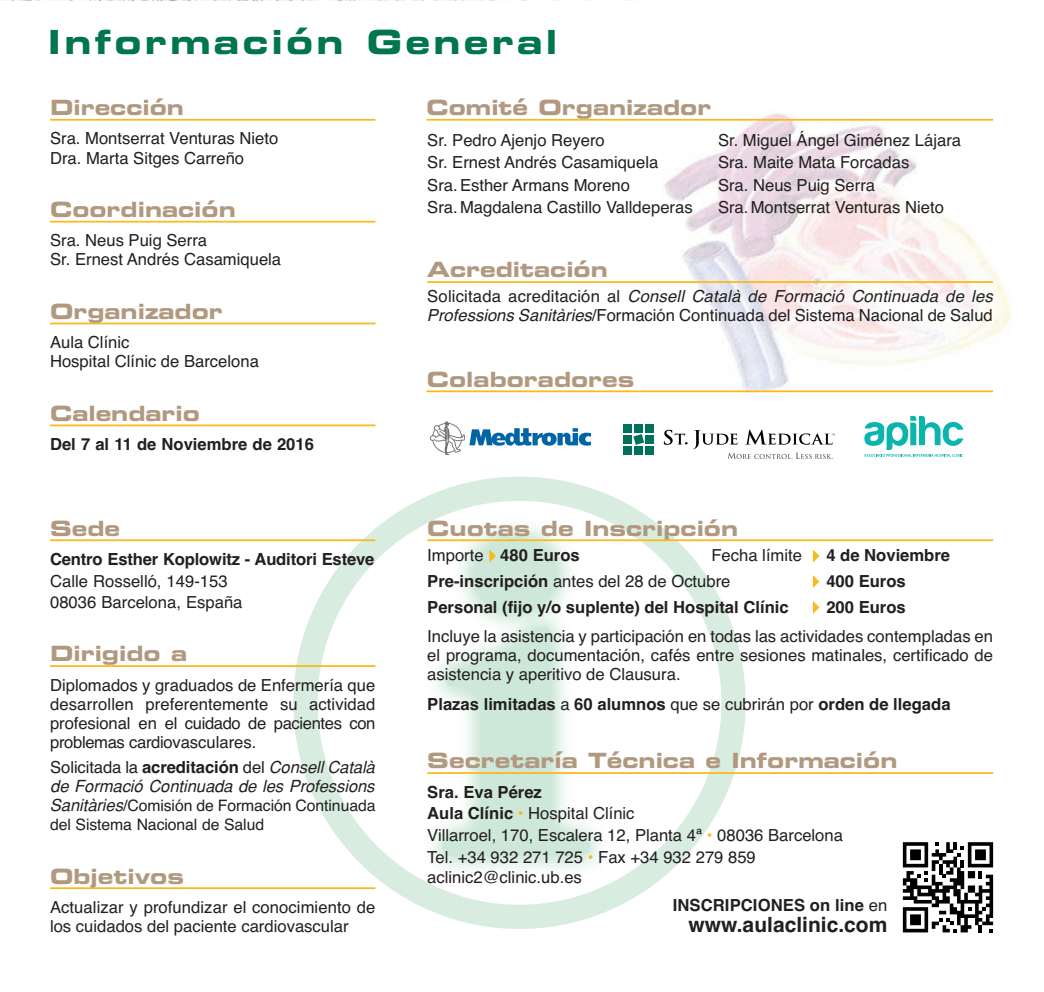
<style>
.page{position:relative;width:1044px;height:992px;background:#fff}
.page>*{position:absolute;margin:0;border:0;box-sizing:border-box;transform-origin:0 0}
.t1{font:33.25px "Eurostile Bold Extended Two";letter-spacing:.1em;color:#00754f}
.t2{font:21px "Eurostile Bold Extended Two";color:#b19980}
.t3{font:700 21px "Helvetica";color:#231f20}
.t4{font:16.62px/19.2px "Helvetica";color:#231f20}
.t5{font:700 16.62px/25.7px "Helvetica";color:#231f20;text-align:right}
.t6{font:italic 16.62px/19.2px "Helvetica";letter-spacing:-.005em;color:#231f20}
.t7{font:15.75px/19.2px "Helvetica";letter-spacing:-.005em;color:#231f20}
.s1{font-style:normal}
.s2{font-weight:700;font-style:normal}
.s3{font-style:italic;font-size:16.62px}
.s4{font-style:italic}
.s5{font-weight:400}
.s6{color:#fcb814}
.s7{font-weight:700}
.s8{font-weight:700;color:#fcb814}
</style>
<div class="page">
<img style="left:661px;top:113px;width:350px;height:280px">
<img style="left:4px;top:0;width:586px;height:1px">
<hr style="left:50px;top:119px;width:325px;height:2px;background:#fcb814">
<hr style="left:50px;top:221px;width:325px;height:1px;background:#fcb814">
<hr style="left:50px;top:322px;width:325px;height:2px;background:#fcb814">
<hr style="left:50px;top:424px;width:325px;height:2px;background:#fcb814">
<svg style="left:293px;top:476px;width:452px;height:452px"></svg>
<img style="left:422px;top:516px;width:191px;height:361px">
<hr style="left:50px;top:539px;width:325px;height:2px;background:#fcb814">
<hr style="left:50px;top:665px;width:325px;height:1px;background:#fcb814">
<hr style="left:50px;top:887px;width:325px;height:1px;background:#fcb814">
<hr style="left:427px;top:772px;width:566px;height:1px;background:#fcb814">
<svg style="left:430px;top:421px;width:161px;height:34px"></svg>
<svg style="left:902px;top:842px;width:91px;height:90px"></svg>
<hr style="left:427px;top:281px;width:566px;height:2px;background:#fcb814">
<svg style="left:663px;top:430px;width:24px;height:14px"></svg>
<svg style="left:693px;top:429px;width:141px;height:30px"></svg>
<div style="left:623px;top:424px;width:9px;height:9px;background:#00715b"></div>
<div style="left:645px;top:424px;width:9px;height:9px;background:#00715b"></div>
<div style="left:634px;top:424px;width:9px;height:9px;background:#00715b"></div>
<div style="left:623px;top:435px;width:9px;height:9px;background:#00715b"></div>
<div style="left:645px;top:435px;width:9px;height:9px;background:#00715b"></div>
<svg style="left:633px;top:434px;width:11px;height:11px"></svg>
<div style="left:623px;top:446px;width:9px;height:9px;background:#00715b"></div>
<div style="left:645px;top:446px;width:9px;height:9px;background:#00715b"></div>
<div style="left:634px;top:446px;width:9px;height:9px;background:#00715b"></div>
<hr style="left:427px;top:539px;width:566px;height:2px;background:#fcb814">
<svg style="left:489px;top:549px;width:7px;height:13px"></svg>
<svg style="left:813px;top:549px;width:6px;height:13px"></svg>
<svg style="left:813px;top:575px;width:6px;height:12px"></svg>
<svg style="left:813px;top:601px;width:6px;height:12px"></svg>
<hr style="left:426px;top:119px;width:567px;height:2px;background:#fcb814">
<hr style="left:426px;top:390px;width:567px;height:2px;background:#fcb814">
<svg style="left:864px;top:416px;width:99px;height:40px"></svg>
<h1 class="t1" style="left:48px;top:30px;width:511px">Información General</h1>
<p class="t2" style="left:50px;top:100px;width:135px">Dirección</p>
<p class="t4" style="left:50px;top:129px;width:230px">Sra. Montserrat Venturas Nieto<br>Dra. Marta Sitges Carreño</p>
<p class="t2" style="left:50px;top:202px;width:187px">Coordinación</p>
<p class="t4" style="left:50px;top:231px;width:233px">Sra. Neus Puig Serra<br>Sr. Ernest Andrés Casamiquela</p>
<p class="t2" style="left:50px;top:303px;width:174px">Organizador</p>
<p class="t4" style="left:50px;top:332px;width:210px">Aula Clínic<br>Hospital Clínic de Barcelona</p>
<p class="t2" style="left:50px;top:405px;width:151px">Calendario</p>
<p class="t5" style="left:50px;top:431px;width:265px">Del 7 al 11 de Noviembre de 2016</p>
<p class="t2" style="left:50px;top:520px;width:72px">Sede</p>
<p class="t5" style="left:50px;top:546px;width:326px">Centro Esther Koplowitz - Auditori Esteve</p>
<p class="t4" style="left:50px;top:570px;width:194px;line-height:21.7px">Calle Rosselló, 149-153<br>08036 Barcelona, España</p>
<p class="t2" style="left:50px;top:646px;width:138px">Dirigido a</p>
<p class="t4" style="left:50px;top:675px;width:327px;text-align:justify">Diplomados y graduados de Enfermería que desarrollen preferentemente su actividad profesional en el cuidado de pacientes con problemas cardiovasculares.</p>
<p class="t6" style="left:50px;top:757px;width:326px"><span class="s1">Solicitada la</span> <span class="s2">acreditación</span> <span class="s1">del</span> Consell Català de Formació Continuada de les Professions</p>
<p class="t7" style="left:50px;top:796px;width:327px"><span class="s3">Sanitàries</span>/Comisión de Formación Continuada del Sistema Nacional de Salud</p>
<p class="t2" style="left:50px;top:868px;width:135px">Objetivos</p>
<p class="t4" style="left:50px;top:897px;width:327px">Actualizar y profundizar el conocimiento de los cuidados del paciente cardiovascular</p>
<p class="t2" style="left:426px;top:100px;width:286px">Comité Organizador</p>
<p class="t4" style="left:427px;top:129px;width:267px;line-height:22.4px">Sr. Pedro Ajenjo Reyero<br>Sr. Ernest Andrés Casamiquela<br>Sra.Esther Armans Moreno<br>Sra.Magdalena Castillo Valldeperas</p>
<p class="t4" style="left:718px;top:129px;width:245px;line-height:22.4px">Sr. Miguel Ángel Giménez Lájara<br>Sra. Maite Mata Forcadas<br>Sra. Neus Puig Serra<br>Sra.Montserrat Venturas Nieto</p>
<p class="t2" style="left:427px;top:262px;width:182px">Acreditación</p>
<p class="t4" style="left:427px;top:286px;width:567px">Solicitada acreditación al <span class="s4">Consell Català de Formació Continuada de les<br>Professions Sanitàries</span>/Formación Continuada del Sistema Nacional de Salud</p>
<p class="t2" style="left:427px;top:371px;width:209px">Colaboradores</p>
<p class="t2" style="left:427px;top:520px;width:312px">Cuotas de Inscripción</p>
<p class="t5" style="left:427px;top:542px;width:154px"><span class="s5">Importe</span><span class="s6">✔</span>480 Euros</p>
<p class="t4" style="left:427px;top:542px;width:524px;line-height:25.7px;text-indent:284px">Fecha límite <span class="s6">✔</span><span class="s7">4 de Noviembre<br>Pre-inscripción</span> antes del 28 de Octubre</p>
<p class="t5" style="left:427px;top:568px;width:480px"><span class="s6">✔</span>400 Euros<br>Personal (fijo y/o suplente) del Hospital Clínic <span class="s6">✔</span>200 Euros</p>
<p class="t4" style="left:427px;top:626px;width:567px;text-align:justify">Incluye la asistencia y participación en todas las actividades contempladas en el programa, documentación, cafés entre sesiones matinales, certificado de asistencia y aperitivo de Clausura.</p>
<p class="t5" style="left:427px;top:691px;width:524px">Plazas limitadas <span class="s5">a</span> 60 alumnos <span class="s5">que se cubrirán por</span> orden de llegada</p>
<p class="t2" style="left:427px;top:753px;width:471px">Secretaría Técnica e Información</p>
<p class="t4" style="left:427px;top:781px;width:417px;line-height:21.7px"><span class="s7">Sra. Eva Pérez<br>Aula Clínic</span> <span class="s6">•</span> Hospital Clínic<br>Villarroel, 170, Escalera 12, Planta 4ª <span class="s8">•</span> 08036 Barcelona Tel. +34 932 271 725 <span class="s8">•</span> Fax +34 932 279 859</p>
<p class="t4" style="left:427px;top:867px;width:156px">aclinic2@clinic.ub.es</p>
<p class="t5" style="left:672px;top:892px;width:216px">INSCRIPCIONES on line <span class="s5">en</span></p>
<p class="t3" style="left:688px;top:912px;width:200px">www.aulaclinic.com</p>
</div>
